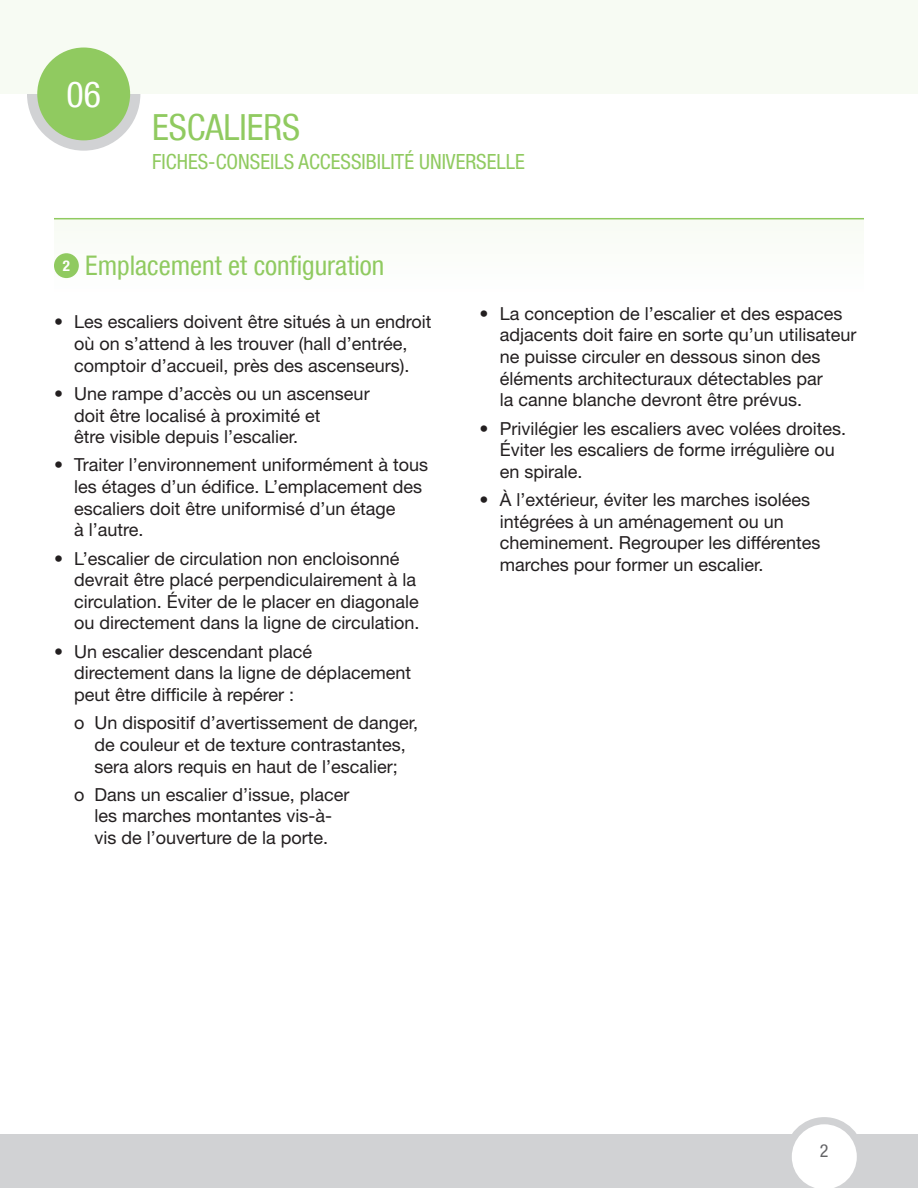
<style>
.page{position:relative;width:918px;height:1188px;background:#fff}
.page>*{position:absolute;margin:0;border:0;box-sizing:border-box;transform-origin:0 0}
.t1{font:condensed 36px "Helvetica Neue LT Com";color:#90ca60}
.t2{font:condensed 36px "Helvetica Neue LT Com";color:#fff}
.t3{font:condensed 27px "Helvetica Neue LT Com";color:#90ca60}
.t4{font:condensed 21px "Helvetica Neue";color:#90ca60}
.t5{font:18px/21.6px "Helvetica Neue";color:#231f20}
.t6{font:condensed 18px "Helvetica Neue LT Com";color:#636366}
.s1{font-weight:700;font-size:15px;color:#fff}
</style>
<div class="page">
<div style="left:0;top:1134px;width:918px;height:54px;background:#d1d2d4"></div>
<svg style="left:792px;top:1117px;width:65px;height:71px"></svg>
<div style="left:54px;top:218px;width:810px;height:76px;background:#fbfdf9"></div>
<hr style="left:54px;top:218px;width:810px;height:1px;background:#90ca60">
<div style="left:54px;top:253px;width:25px;height:25px;background:#90ca60;border-radius:50%"></div>
<div style="left:27px;top:37px;width:113px;height:114px;background:#d1d2d4;border-radius:50%"></div>
<div style="left:0;top:0;width:918px;height:94px;background:#f7fbf3"></div>
<div style="left:37px;top:48px;width:93px;height:92px;background:#90ca60;border-radius:50%"></div>
<h1 class="t2" style="left:66px;top:73px;width:36px">06</h1>
<h1 class="t1" style="left:152px;top:106px;width:150px">ESCALIERS</h1>
<p class="t4" style="left:152px;top:149px;width:374px">FICHES-CONSEILS ACCESSIBILITÉ UNIVERSELLE</p>
<h2 class="t3" style="left:63px;top:249px;width:323px"><span class="s1">2</span> Emplacement et configuration</h2>
<p class="t5" style="left:54px;top:311px;width:379px;text-align:center">• Les escaliers doivent être situés à un endroit où on s’attend à les trouver (hall d’entrée, comptoir d’accueil, près des ascenseurs).</p>
<p class="t5" style="left:74px;top:382px;width:297px;text-indent:-20px">• Une rampe d’accès ou un ascenseur doit être localisé à proximité et<br>être visible depuis l’escalier.</p>
<p class="t5" style="left:74px;top:454px;width:355px;text-indent:-20px">• Traiter l’environnement uniformément à tous les étages d’un édifice. L’emplacement des escaliers doit être uniformisé d’un étage<br>à l’autre.</p>
<p class="t5" style="left:74px;top:547px;width:347px;text-indent:-20px">• L’escalier de circulation non encloisonné devrait être placé perpendiculairement à la circulation. Éviter de le placer en diagonale ou directement dans la ligne de circulation.</p>
<p class="t5" style="left:74px;top:640px;width:338px;text-indent:-20px">• Un escalier descendant placé directement dans la ligne de déplacement peut être difficile à repérer :</p>
<p class="t5" style="left:74px;top:712px;width:345px;text-align:center">o Un dispositif d’avertissement de danger, de couleur et de texture contrastantes, sera alors requis en haut de l’escalier;</p>
<p class="t5" style="left:74px;top:783px;width:277px;text-align:center">o Dans un escalier d’issue, placer les marches montantes vis-à-<br>vis de l’ouverture de la porte.</p>
<p class="t5" style="left:500px;top:302px;width:358px;text-indent:-20px">• La conception de l’escalier et des espaces adjacents doit faire en sorte qu’un utilisateur ne puisse circuler en dessous sinon des éléments architecturaux détectables par<br>la canne blanche devront être prévus.</p>
<p class="t5" style="left:500px;top:417px;width:348px;text-indent:-20px">• Privilégier les escaliers avec volées droites.<br>Éviter les escaliers de forme irrégulière ou en spirale.</p>
<p class="t5" style="left:500px;top:489px;width:322px;text-indent:-20px">• À l’extérieur, éviter les marches isolées intégrées à un aménagement ou un cheminement. Regrouper les différentes marches pour former un escalier.</p>
<p class="t6" style="left:820px;top:1140px;width:10px">2</p>
</div>
